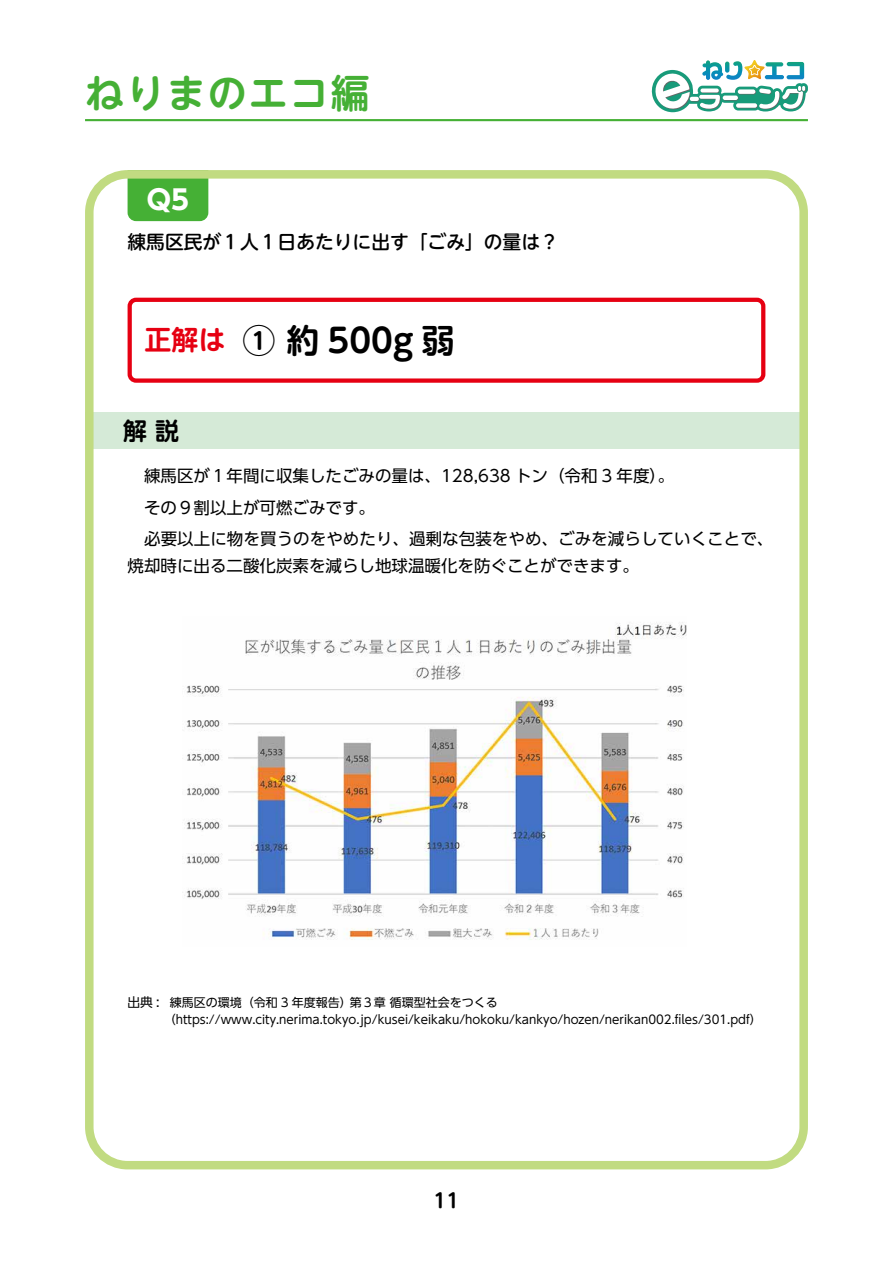
<style>
.page{position:relative;width:893px;height:1263px;background:#fff}
.page>*{position:absolute;margin:0;border:0;box-sizing:border-box;transform-origin:0 0}
.t1{font:700 39px "UD Shin M Go Pro De";letter-spacing:.05em;color:#45b035}
.t2{font:700 33px "UD Shin M Go Pro De";color:#000}
.t3{font:700 27px "UD Shin M Go Pro De";color:#e60012}
.t4{font:700 27px "UD Shin Go Pro";color:#fff}
.t5{font:700 24px "UD Shin M Go Pro De";color:#000}
.t6{font:700 19.5px "UD Shin M Go Pro De";color:#000}
.t7{font:500 18.75px "UD Shin M Go Pro";color:#000}
.t8{font:16.5px/31.2px "UD Shin Go Pro";color:#000}
.t9{font:12px/17.2px "UD Shin Go Pro";color:#000}
.s1{font-size:12.75px}
</style>
<div class="page">
<div style="left:128px;top:180px;width:80px;height:41px;background:#45b035"></div>
<svg style="left:651px;top:60px;width:157px;height:52px"></svg>
<hr style="left:85px;top:119px;width:723px;height:2px;background:#45b035">
<div style="left:85px;top:412px;width:723px;height:37px;background:#d5ead7"></div>
<div style="left:85px;top:170px;width:723px;height:999px;border:9px solid #c1db81;border-radius:38px"></div>
<div style="left:128px;top:298px;width:637px;height:85px;border:4px solid #e60012;border-radius:6px"></div>
<img style="left:184px;top:622px;width:503px;height:318px">
<h1 class="t1" style="left:85px;top:61px;width:286px">ねりまのエコ編</h1>
<h3 class="t4" style="left:147px;top:178px;width:44px">Q5</h3>
<h3 class="t7" style="left:128px;top:227px;width:433px">練馬区民が１人１日あたりに出す「ごみ」の量は？</h3>
<h3 class="t3" style="left:145px;top:318px;width:82px">正解は</h3>
<h2 class="t2" style="left:242px;top:313px;width:214px">① 約 500g 弱</h2>
<h3 class="t5" style="left:123px;top:411px;width:57px">解 説</h3>
<h3 class="t8" style="left:128px;top:460px;width:647px">　練馬区が１年間に収集したごみの量は、128,638 トン（令和 3 年度）。<br>　その９割以上が可燃ごみです。<br>　必要以上に物を買うのをやめたり、過剰な包装をやめ、ごみを減らしていくことで、</h3>
<h3 class="t8" style="left:128px;top:549px;width:513px">焼却時に出る二酸化炭素を減らし地球温暖化を防ぐことができます。</h3>
<p class="t9" style="left:164px;top:993px;width:599px;text-indent:-36px"><span class="s1">出典 :</span> 練馬区の環境（令和 3 年度報告）第３章 循環型社会をつくる（https://www.city.nerima.tokyo.jp/kusei/keikaku/hokoku/kankyo/hozen/nerikan002.files/301.pdf）</p>
<h3 class="t6" style="left:434px;top:1184px;width:27px">11</h3>
</div>
